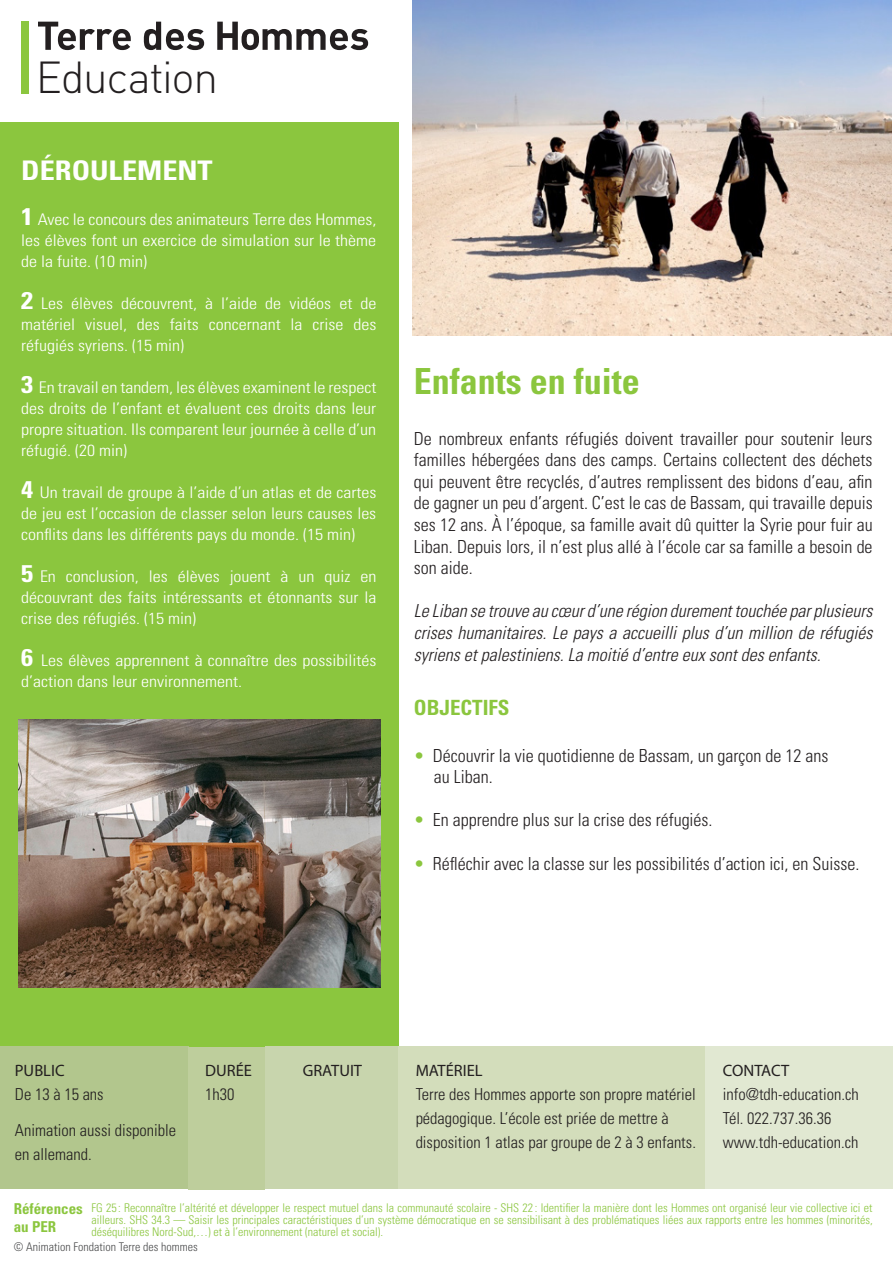
<style>
.page{position:relative;width:893px;height:1263px;background:#fff}
.page>*{position:absolute;margin:0;border:0;box-sizing:border-box;transform-origin:0 0}
.t1{font:300 44.25px "DIN";letter-spacing:-.03em;color:#231f20}
.t2{font:700 condensed 36px "Univers LT Std";color:#8bc63e}
.t3{font:700 condensed 27px "Univers LT Std";color:#fff;scale:1.12 1}
.t4{font:700 condensed 21px "Univers LT Std";color:#8bc63e}
.t5{font:300 condensed 18px/21.6px "Univers LT Std";color:#231f20;text-align:justify}
.t6{font:italic 300 condensed 18px/21.6px "Univers LT Std";color:#231f20;text-align:justify}
.t7{font:300 condensed 16.5px/24px "Univers LT Std";color:#231f20}
.t8{font:16.5px "Myriad Pro";color:#231f20}
.t9{font:300 condensed 16.05px/21px "Univers LT Std";color:#fff;text-align:justify;scale:1.12 1}
.t10{font:700 condensed 15px "Univers LT Std";color:#8bc63e}
.t11{font:300 condensed 12px/12px "Univers LT Std";color:#8bc63e;text-align:justify}
.t12{font:300 condensed 12px "Univers LT Std";color:#4b4c4d}
.s1{font-weight:700;font-size:24.15px}
.s2{color:#8bc63e}
</style>
<div class="page">
<div style="left:0;top:122px;width:398px;height:925px;background:#8bc63e"></div>
<div style="left:0;top:1047px;width:188px;height:142px;background:#b2c68d"></div>
<div style="left:188px;top:1047px;width:77px;height:142px;background:#bece9c"></div>
<div style="left:265px;top:1047px;width:134px;height:142px;background:#c8d5ad"></div>
<div style="left:399px;top:1047px;width:308px;height:142px;background:#d3ddbb"></div>
<div style="left:706px;top:1047px;width:187px;height:142px;background:#e1e8d2"></div>
<svg style="left:38px;top:22px;width:330px;height:28px"></svg>
<div style="left:21px;top:21px;width:8px;height:72px;background:#8bc63e"></div>
<img style="left:413px;top:0;width:479px;height:336px">
<img style="left:18px;top:719px;width:362px;height:268px">
<p class="t1" style="left:36px;top:50px;width:184px">Education</p>
<p class="t3" style="left:21px;top:154px;width:172px">DÉROULEMENT</p>
<p class="t9" style="left:21px;top:209px;width:319px"><span class="s1">1</span> Avec le concours des animateurs Terre des Hommes, les élèves font un exercice de simulation sur le thème de la fuite. (10 min)</p>
<p class="t9" style="left:21px;top:293px;width:319px"><span class="s1">2</span> Les élèves découvrent, à l’aide de vidéos et de matériel visuel, des faits concernant la crise des réfugiés syriens. (15 min)</p>
<p class="t9" style="left:21px;top:377px;width:319px"><span class="s1">3</span> En travail en tandem, les élèves examinent le respect des droits de l’enfant et évaluent ces droits dans leur propre situation. Ils comparent leur journée à celle d’un réfugié. (20 min)</p>
<p class="t9" style="left:21px;top:482px;width:319px"><span class="s1">4</span> Un travail de groupe à l’aide d’un atlas et de cartes de jeu est l’occasion de classer selon leurs causes les conflits dans les différents pays du monde. (15 min)</p>
<p class="t9" style="left:21px;top:566px;width:319px"><span class="s1">5</span> En conclusion, les élèves jouent à un quiz en découvrant des faits intéressants et étonnants sur la crise des réfugiés. (15 min)</p>
<p class="t9" style="left:21px;top:650px;width:319px"><span class="s1">6</span> Les élèves apprennent à connaître des possibilités d’action dans leur environnement.</p>
<p class="t2" style="left:414px;top:359px;width:228px">Enfants en fuite</p>
<p class="t5" style="left:414px;top:427px;width:460px">De nombreux enfants réfugiés doivent travailler pour soutenir leurs familles hébergées dans des camps. Certains collectent des déchets qui peuvent être recyclés, d’autres remplissent des bidons d’eau, afin de gagner un peu d’argent. C’est le cas de Bassam, qui travaille depuis ses 12 ans. À l’époque, sa famille avait dû quitter la Syrie pour fuir au Liban. Depuis lors, il n’est plus allé à l’école car sa famille a besoin de son aide.</p>
<p class="t6" style="left:414px;top:600px;width:460px">Le Liban se trouve au cœur d’une région durement touchée par plusieurs crises humanitaires. Le pays a accueilli plus d’un million de réfugiés syriens et palestiniens. La moitié d’entre eux sont des enfants.</p>
<p class="t4" style="left:414px;top:694px;width:97px">OBJECTIFS</p>
<p class="t5" style="left:414px;top:744px;width:416px"><span class="s2">•</span> Découvrir la vie quotidienne de Bassam, un garçon de 12 ans</p>
<p class="t5" style="left:434px;top:766px;width:60px">au Liban.</p>
<p class="t5" style="left:414px;top:809px;width:300px"><span class="s2">•</span> En apprendre plus sur la crise des réfugiés.</p>
<p class="t5" style="left:414px;top:852px;width:447px"><span class="s2">•</span> Réfléchir avec la classe sur les possibilités d’action ici, en Suisse.</p>
<p class="t8" style="left:15px;top:1060px;width:51px">PUBLIC</p>
<p class="t7" style="left:15px;top:1082px;width:90px">De 13 à 15 ans</p>
<p class="t7" style="left:15px;top:1118px;width:163px">Animation aussi disponible en allemand.</p>
<p class="t8" style="left:205px;top:1060px;width:48px">DURÉE</p>
<p class="t7" style="left:205px;top:1082px;width:31px">1h30</p>
<p class="t8" style="left:303px;top:1060px;width:61px">GRATUIT</p>
<p class="t8" style="left:416px;top:1060px;width:68px">MATÉRIEL</p>
<p class="t7" style="left:416px;top:1082px;width:282px">Terre des Hommes apporte son propre matériel pédagogique. L’école est priée de mettre à disposition 1 atlas par groupe de 2 à 3 enfants.</p>
<p class="t8" style="left:723px;top:1060px;width:68px">CONTACT</p>
<p class="t7" style="left:723px;top:1082px;width:137px">info@tdh-education.ch</p>
<p class="t7" style="left:723px;top:1106px;width:110px">Tél. 022.737.36.36</p>
<p class="t7" style="left:723px;top:1130px;width:137px">www.tdh-education.ch</p>
<p class="t11" style="left:91px;top:1202px;width:783px">FG 25 : Reconnaître l’altérité et développer le respect mutuel dans la communauté scolaire - SHS 22 : Identifier la manière dont les Hommes ont organisé leur vie collective ici et ailleurs. SHS 34.3 — Saisir les principales caractéristiques d’un système démocratique en se sensibilisant à des problématiques liées aux rapports entre les hommes (minorités, déséquilibres Nord-Sud,…) et à l’environnement (naturel et social).</p>
<p class="t12" style="left:14px;top:1239px;width:185px">© Animation Fondation Terre des hommes</p>
<p class="t10" style="left:14px;top:1200px;width:71px">Références</p>
<p class="t10" style="left:14px;top:1218px;width:44px">au PER</p>
</div>
